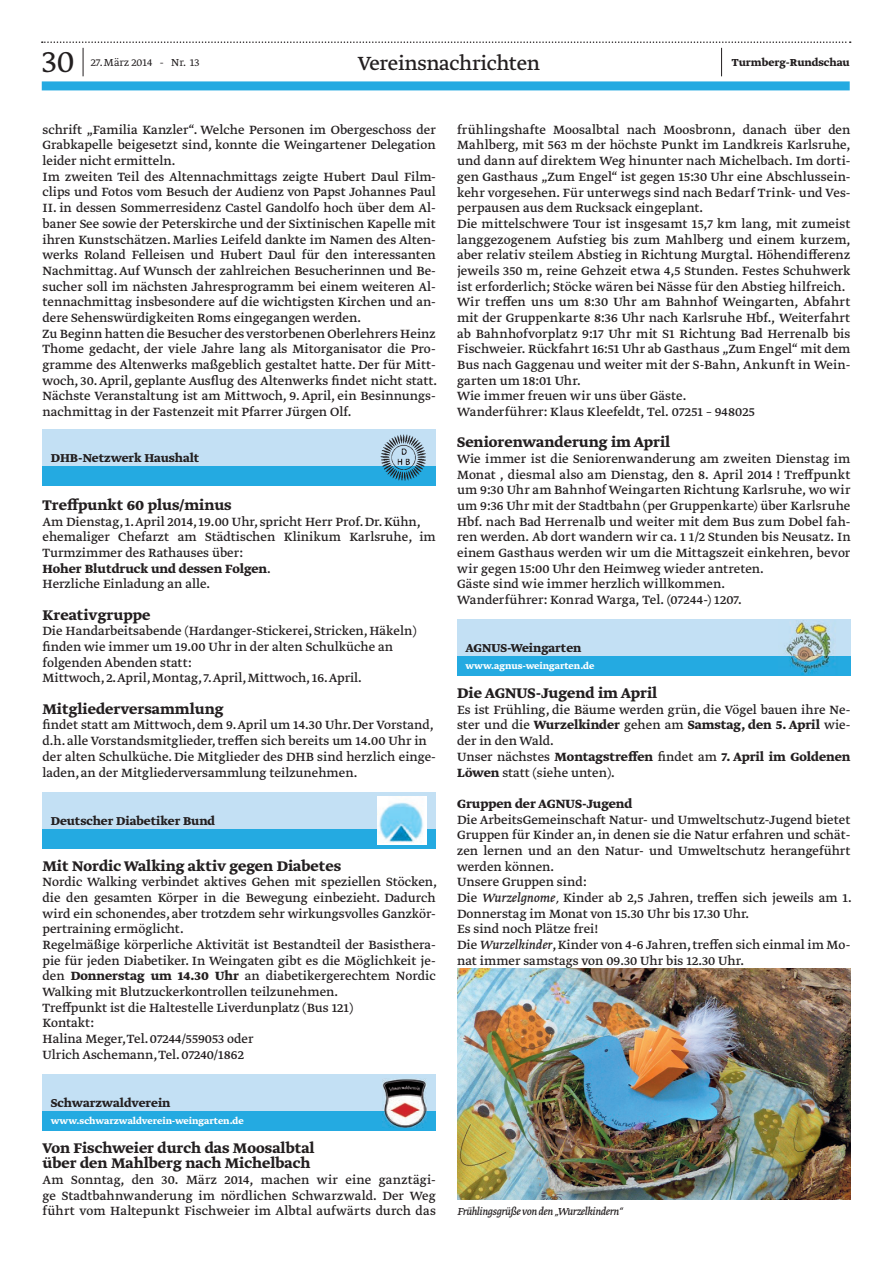
<style>
.page{position:relative;width:893px;height:1263px;background:#fff}
.page>*{position:absolute;margin:0;border:0;box-sizing:border-box;transform-origin:0 0}
.t1{font:300 36px "Greta Text Std";color:#231f20}
.t2{font:22.5px "Greta Text Std";letter-spacing:-.015em;color:#231f20}
.t3{font:16.5px/15.8px "Greta Text Std Bold Min";color:#231f20}
.t4{font:14.1px/15.8px "Greta Text Std";color:#231f20}
.t5{font:700 14.1px "Greta Text Std";color:#231f20}
.t6{font:700 13.5px "Greta Text Std";color:#231f20}
.t7{font:italic 12px "Greta Text Std";letter-spacing:-.03em;color:#231f20}
.t8{font:700 12px "Greta Text Std";color:#231f20}
.t9{font:300 12px "Greta Text Std";color:#231f20}
.t10{font:700 10.5px "Greta Text Std";color:#fff}
.s1{font-weight:700}
.s2{font-style:italic}
</style>
<div class="page">
<div style="left:42px;top:81px;width:808px;height:9px;background:#24aae1"></div>
<svg style="left:42px;top:41px;width:809px;height:35px"></svg>
<div style="left:43px;top:429px;width:393px;height:57px;background:#c3e0f4"></div>
<div style="left:43px;top:466px;width:393px;height:20px;background:#24aae1"></div>
<img style="left:380px;top:434px;width:46px;height:47px">
<div style="left:43px;top:792px;width:393px;height:57px;background:#c3e0f4"></div>
<div style="left:43px;top:829px;width:393px;height:20px;background:#24aae1"></div>
<img style="left:377px;top:796px;width:49px;height:49px">
<div style="left:43px;top:1074px;width:393px;height:57px;background:#c3e0f4"></div>
<div style="left:43px;top:1111px;width:393px;height:20px;background:#24aae1"></div>
<img style="left:383px;top:1079px;width:43px;height:48px">
<div style="left:457px;top:619px;width:393px;height:57px;background:#c3e0f4"></div>
<div style="left:457px;top:656px;width:393px;height:20px;background:#24aae1"></div>
<img style="left:785px;top:620px;width:51px;height:54px">
<img style="left:457px;top:968px;width:393px;height:232px">
<h1 class="t1" style="left:42px;top:41px;width:34px">30</h1>
<p class="t9" style="left:91px;top:56px;width:110px">27. März 2014 - Nr. 13</p>
<h2 class="t2" style="left:358px;top:54px;width:184px">Vereinsnachrichten</h2>
<p class="t8" style="left:732px;top:58px;width:119px">Turmberg-Rundschau</p>
<p class="t4" style="left:43px;top:122px;width:396px">schrift „Familia Kanzler“. Welche Personen im Obergeschoss der Grabkapelle beigesetzt sind, konnte die Weingartener Delegation leider nicht ermitteln.<br>Im zweiten Teil des Altennachmittags zeigte Hubert Daul Film&shy;clips und Fotos vom Besuch der Audienz von Papst Johannes Paul II. in dessen Sommerresidenz Castel Gandolfo hoch ü ber dem Al&shy;baner See sowie der Peterskirche und der Sixtinischen Kapelle mit ihren Kunstschätzen. Marlies Leifeld dankte im Namen des Alten&shy;werks Roland Felleisen und Hubert Daul fü r den interessanten Nachmittag. Auf Wunsch der zahlreichen Besucherinnen und Be&shy;sucher soll im nächsten Jahresprogramm bei einem weiteren Al&shy;tennachmittag insbesondere auf die wichtigsten Kirchen und an&shy;dere Sehenswü rdigkeiten Roms eingegangen werden.<br>Zu Beginn hatten die Besucher des verstorbenen Oberlehrers Heinz Thome gedacht, der viele Jahre lang als Mitorganisator die Pro&shy;gramme des Altenwerks maßgeblich gestaltet hatte. Der fü r Mitt&shy;woch, 30. April, geplante Ausflug des Altenwerks findet nicht statt.<br>Nächste Veranstaltung ist am Mittwoch, 9. April, ein Besinnungs&shy;nachmittag in der Fastenzeit mit Pfarrer Jü rgen Olf.</p>
<p class="t6" style="left:51px;top:452px;width:150px">DHB-Netzwerk Haushalt</p>
<p class="t3" style="left:43px;top:498px;width:191px">Treffpunkt 60 plus/minus</p>
<p class="t4" style="left:43px;top:514px;width:395px">Am Dienstag, 1. April 2014, 19.00 Uhr, spricht Herr Prof. Dr. Kü hn, ehemaliger Chefarzt am Städtischen Klinikum Karlsruhe, im Turmzimmer des Rathauses ü ber:<br><span class="s1">Hoher Blutdruck und dessen Folgen</span>.<br>Herzliche Einladung an alle.</p>
<p class="t3" style="left:43px;top:608px;width:110px">Kreativgruppe</p>
<p class="t4" style="left:43px;top:624px;width:375px">Die Handarbeitsabende (Hardanger-Stickerei, Stricken, Häkeln) finden wie immer um 19.00 Uhr in der alten Schulkü che an folgenden Abenden statt:<br>Mittwoch, 2. April, Montag, 7. April, Mittwoch, 16. April.</p>
<p class="t3" style="left:43px;top:702px;width:183px">Mitgliederversammlung</p>
<p class="t4" style="left:43px;top:718px;width:395px">findet statt am Mittwoch, dem 9. April um 14.30 Uhr. Der Vorstand, d.h. alle Vorstandsmitglieder, treffen sich bereits um 14.00 Uhr in der alten Schulkü che. Die Mitglieder des DHB sind herzlich einge&shy;laden, an der Mitgliederversammlung teilzunehmen.</p>
<p class="t6" style="left:51px;top:815px;width:166px">Deutscher Diabetiker Bund</p>
<p class="t3" style="left:43px;top:859px;width:300px">Mit Nordic Walking aktiv gegen Diabetes</p>
<p class="t4" style="left:43px;top:875px;width:396px">Nordic Walking verbindet aktives Gehen mit speziellen Stöcken, die den gesamten Körper in die Bewegung einbezieht. Dadurch wird ein schonendes, aber trotzdem sehr wirkungsvolles Ganzkör&shy;pertraining ermöglicht.<br>Regelmäßige körperliche Aktivität ist Bestandteil der Basisthera&shy;pie fü r jeden Diabetiker. In Weingaten gibt es die Möglichkeit je&shy;den <span class="s1">Donnerstag um 14.30 Uhr</span> an diabetikergerechtem Nordic Walking mit Blutzuckerkontrollen teilzunehmen.<br>Treffpunkt ist die Haltestelle Liverdunplatz (Bus 121)<br>Kontakt:<br>Halina Meger, Tel. 07244/559053 oder<br>Ulrich Aschemann, Tel. 07240/1862</p>
<p class="t6" style="left:51px;top:1097px;width:121px">Schwarzwaldverein</p>
<p class="t10" style="left:51px;top:1116px;width:194px">www.schwarzwaldverein-weingarten.de</p>
<p class="t3" style="left:43px;top:1141px;width:274px">Von Fischweier durch das Moosalbtal ü ber den Mahlberg nach Michelbach</p>
<p class="t4" style="left:43px;top:1173px;width:395px;text-align:justify">Am Sonntag, den 30. März 2014, machen wir eine ganztägi&shy;ge Stadtbahnwanderung im nördlichen Schwarzwald. Der Weg fü hrt vom Haltepunkt Fischweier im Albtal aufwärts durch das</p>
<p class="t4" style="left:457px;top:122px;width:395px">frü hlingshafte Moosalbtal nach Moosbronn, danach ü ber den Mahlberg, mit 563 m der höchste Punkt im Landkreis Karlsruhe, und dann auf direktem Weg hinunter nach Michelbach. Im dorti&shy;gen Gasthaus „Zum Engel“ ist gegen 15:30 Uhr eine Abschlussein&shy;kehr vorgesehen. Fü r unterwegs sind nach Bedarf Trink- und Ves&shy;perpausen aus dem Rucksack eingeplant.<br>Die mittelschwere Tour ist insgesamt 15,7 km lang, mit zumeist langgezogenem Aufstieg bis zum Mahlberg und einem kurzem, aber relativ steilem Abstieg in Richtung Murgtal. Höhendifferenz jeweils 350 m, reine Gehzeit etwa 4,5 Stunden. Festes Schuhwerk ist erforderlich; Stöcke wären bei Nässe fü r den Abstieg hilfreich.<br>Wir treffen uns um 8:30 Uhr am Bahnhof Weingarten, Abfahrt mit der Gruppenkarte 8:36 Uhr nach Karlsruhe Hbf., Weiterfahrt ab Bahnhofvorplatz 9:17 Uhr mit S1 Richtung Bad Herrenalb bis Fischweier. Rü ckfahrt 16:51 Uhr ab Gasthaus „Zum Engel“ mit dem Bus nach Gaggenau und weiter mit der S-Bahn, Ankunft in Wein&shy;garten um 18:01 Uhr.<br>Wie immer freuen wir uns ü ber Gäste.<br>Wanderfü hrer: Klaus Kleefeldt, Tel. 07251 – 948025</p>
<p class="t3" style="left:457px;top:435px;width:215px">Seniorenwanderung im April</p>
<p class="t4" style="left:457px;top:451px;width:395px">Wie immer ist die Seniorenwanderung am zweiten Dienstag im Monat , diesmal also am Dienstag, den 8. April 2014 ! Treffpunkt um 9:30 Uhr am Bahnhof Weingarten Richtung Karlsruhe, wo wir um 9:36 Uhr mit der Stadtbahn (per Gruppenkarte) ü ber Karlsruhe Hbf. nach Bad Herrenalb und weiter mit dem Bus zum Dobel fah&shy;ren werden. Ab dort wandern wir ca. 1 1/2 Stunden bis Neusatz. In einem Gasthaus werden wir um die Mittagszeit einkehren, bevor wir gegen 15:00 Uhr den Heimweg wieder antreten.<br>Gäste sind wie immer herzlich willkommen.<br>Wanderfü hrer: Konrad Warga, Tel. (07244-) 1207.</p>
<p class="t6" style="left:465px;top:642px;width:117px">AGNUS-Weingarten</p>
<p class="t10" style="left:465px;top:661px;width:130px">www.agnus-weingarten.de</p>
<p class="t3" style="left:457px;top:686px;width:202px">Die AGNUS-Jugend im April</p>
<p class="t4" style="left:457px;top:702px;width:395px">Es ist Frü hling, die Bäume werden grü n, die Vögel bauen ihre Ne&shy;ster und die <span class="s1">Wurzelkinder</span> gehen am <span class="s1">Samstag, den 5. April</span> wie&shy;der in den Wald.<br>Unser nächstes <span class="s1">Montagstreffen</span> findet am <span class="s1">7. April im Goldenen Löwen</span> statt (siehe unten).</p>
<p class="t5" style="left:457px;top:798px;width:177px">Gruppen der AGNUS-Jugend</p>
<p class="t4" style="left:457px;top:812px;width:396px">Die ArbeitsGemeinschaft Natur- und Umweltschutz-Jugend bietet Gruppen fü r Kinder an, in denen sie die Natur erfahren und schät&shy;zen lernen und an den Natur- und Umweltschutz herangefü hrt werden können.<br>Unsere Gruppen sind:<br>Die <span class="s2">Wurzelgnome,</span> Kinder ab 2,5 Jahren, treffen sich jeweils am 1.<br>Donnerstag im Monat von 15.30 Uhr bis 17.30 Uhr.<br>Es sind noch Plätze frei!<br>Die <span class="s2">Wurzelkinder</span>, Kinder von 4-6 Jahren, treffen sich einmal im Mo&shy;nat immer samstags von 09.30 Uhr bis 12.30 Uhr.</p>
<p class="t7" style="left:457px;top:1204px;width:167px">Frühlingsgrüße von den „Wurzelkindern“</p>
</div>
